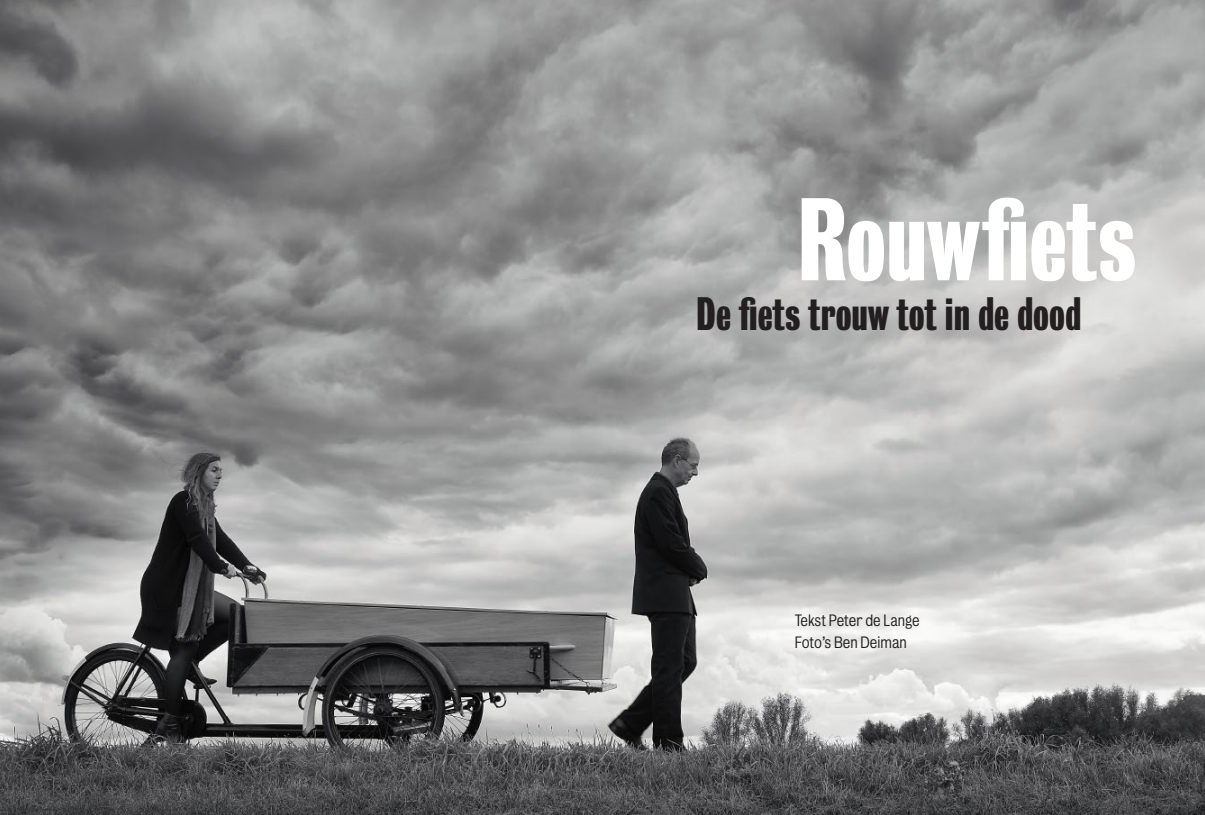
<style>
.page{position:relative;width:1205px;height:815px;background:#fff}
.page>*{position:absolute;margin:0;border:0;box-sizing:border-box;transform-origin:0 0}
.t1{font:106.88px "Bureau Grotesque One Seven";color:#fff}
.t2{font:42.75px "Bureau Grotesque One Seven";color:#231f20}
.t3{font:15px/21.2px "Bureau Grotesque Five One";color:#231f20}
</style>
<div class="page">
<img style="left:0;top:0;width:1205px;height:815px">
<h1 class="t1" style="left:797px;top:181px;width:341px">Rouwfiets</h1>
<h2 class="t2" style="left:696px;top:291px;width:386px">De fiets trouw tot in de dood</h2>
<p class="t3" style="left:795px;top:610px;width:127px">Tekst Peter de Lange<br>Foto’s Ben Deiman</p>
</div>
